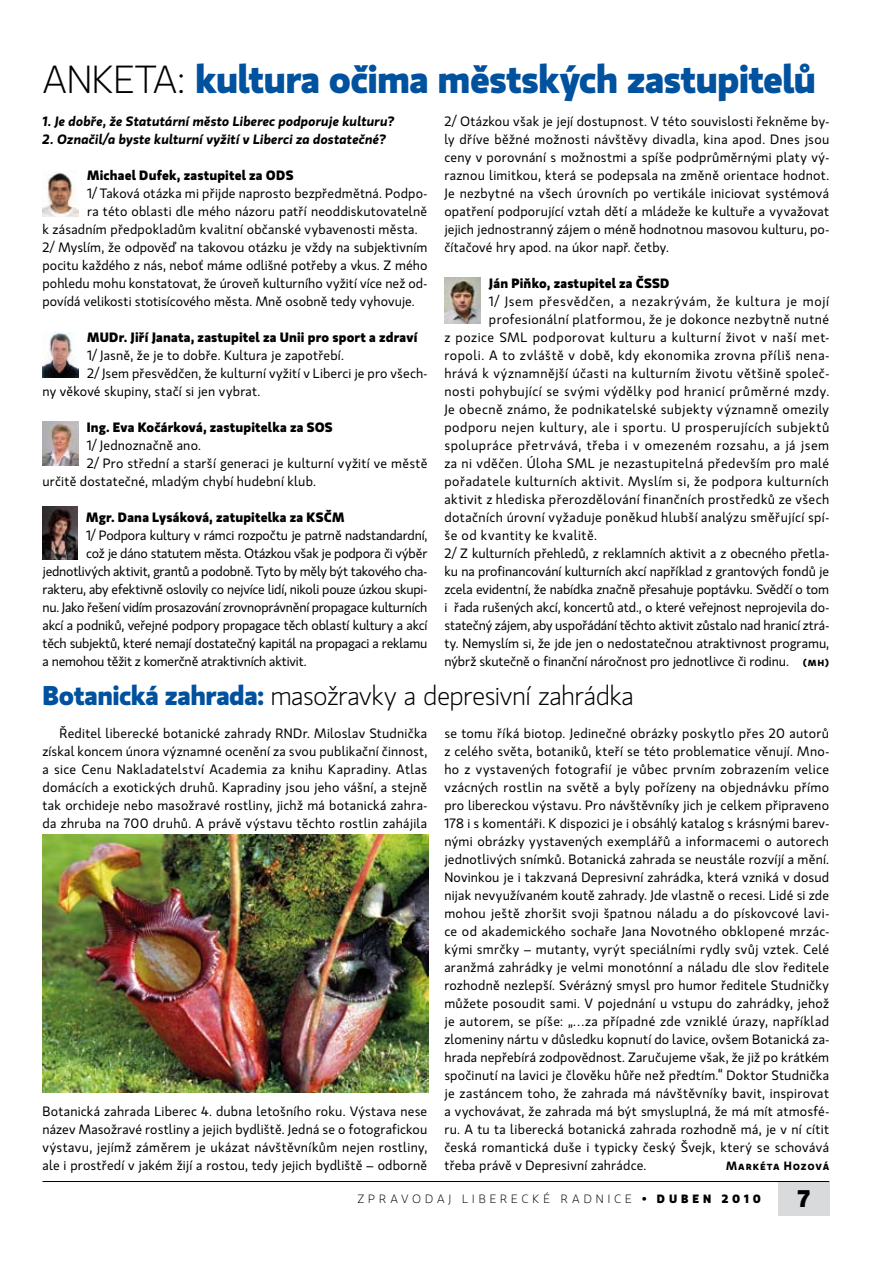
<style>
.page{position:relative;width:893px;height:1263px;background:#fff}
.page>*{position:absolute;margin:0;border:0;box-sizing:border-box;transform-origin:0 0}
.t1{font:700 39px "Gloriola Std";letter-spacing:-.02em;color:#00519e}
.t2{font:300 39px "Gloriola Std";color:#000}
.t3{font:300 27px "Gloriola Std";letter-spacing:-.02em;color:#000}
.t4{font:700 24px "Gloriola Std";color:#000}
.t5{font:13.5px/18px "Gloriola Std";letter-spacing:.01em;color:#000;text-align:justify}
.t6{font:13.5px "Gloriola Std";letter-spacing:-.015em;color:#000}
.t7{font:13.5px "Gloriola Std";letter-spacing:.035em;color:#000}
.t8{font:13.5px "Gloriola Std";letter-spacing:-.01em;color:#000}
.t9{font:700 13.5px "Gloriola Std";letter-spacing:.015em;color:#000}
.t10{font:13.5px "Gloriola Std";letter-spacing:.03em;color:#000}
.t11{font:13.5px "Gloriola Std";letter-spacing:.04em;color:#000}
.t12{font:italic 600 13.5px "Gloriola Std";letter-spacing:.005em;color:#000}
.t13{font:13.5px "Gloriola Std";letter-spacing:.045em;color:#000}
.t14{font:13.5px "Gloriola Std";letter-spacing:-.02em;color:#000}
.t15{font:300 12px "Gloriola Std";letter-spacing:.33em;color:#000}
.t16{font:600 12px "Gloriola Std";letter-spacing:.08em;color:#000}
.s1{font-weight:300;color:#000}
.s2{font-weight:700;color:#00519e}
.s3{font-weight:700}
</style>
<div class="page">
<div style="left:778px;top:1181px;width:51px;height:34px;background:#d9dadb"></div>
<hr style="left:43px;top:1181px;width:786px;height:1px;background:#000">
<img style="left:43px;top:172px;width:36px;height:44px">
<img style="left:43px;top:332px;width:36px;height:45px">
<img style="left:43px;top:422px;width:35px;height:44px">
<img style="left:43px;top:506px;width:35px;height:53px">
<img style="left:444px;top:277px;width:36px;height:47px">
<img style="left:43px;top:834px;width:385px;height:258px">
<h1 class="t2" style="left:43px;top:54px;width:24px">ANKETA</h1>
<h1 class="t1" style="left:177px;top:51px;width:640px"><span class="s1">:</span> kultura očima městských zastupitelů</h1>
<p class="t12" style="left:43px;top:112px;width:353px">1. Je dobře, že Statutární město Liberec podporuje kulturu?</p>
<p class="t12" style="left:43px;top:130px;width:345px">2. Označil/a byste kulturní vyžití v Liberci za dostatečné?</p>
<p class="t9" style="left:87px;top:165px;width:208px">Michael Dufek, zastupitel za ODS</p>
<p class="t5" style="left:87px;top:184px;width:342px">1/ Taková otázka mi přijde naprosto bezpředmětná. Podpo-</p>
<p class="t5" style="left:87px;top:202px;width:342px">ra této oblasti dle mého názoru patří neoddiskutovatelně</p>
<p class="t5" style="left:43px;top:220px;width:377px">k zásadním předpokladům kvalitní občanské vybavenosti města.</p>
<p class="t5" style="left:43px;top:238px;width:386px">2/ Myslím, že odpověď na takovou otázku je vždy na subjektivním</p>
<p class="t5" style="left:43px;top:256px;width:386px">pocitu každého z nás, neboť máme odlišné potřeby a vkus. Z mého</p>
<p class="t5" style="left:43px;top:274px;width:386px">pohledu mohu konstatovat, že úroveň kulturního vyžití více než od-</p>
<p class="t5" style="left:43px;top:292px;width:374px">povídá velikosti stotisícového města. Mně osobně tedy vyhovuje.</p>
<p class="t9" style="left:87px;top:327px;width:332px">MUDr. Jiří Janata, zastupitel za Unii pro sport a zdraví</p>
<p class="t5" style="left:87px;top:346px;width:258px">1/ Jasně, že je to dobře. Kultura je zapotřebí.</p>
<p class="t5" style="left:87px;top:364px;width:342px">2/ Jsem přesvědčen, že kulturní vyžití v Liberci je pro všech-</p>
<p class="t5" style="left:43px;top:382px;width:219px">ny věkové skupiny, stačí si jen vybrat.</p>
<p class="t9" style="left:87px;top:417px;width:247px">Ing. Eva Kočárková, zastupitelka za SOS</p>
<p class="t5" style="left:87px;top:436px;width:116px">1/ Jednoznačně ano.</p>
<p class="t5" style="left:87px;top:454px;width:342px">2/ Pro střední a starší generaci je kulturní vyžití ve městě</p>
<p class="t5" style="left:43px;top:472px;width:275px">určitě dostatečné, mladým chybí hudební klub.</p>
<p class="t9" style="left:86px;top:507px;width:260px">Mgr. Dana Lysáková, zatupitelka za KSČM</p>
<p class="t6" style="left:86px;top:526px;width:343px">1/ Podpora kultury v rámci rozpočtu je patrně nadstandardní,</p>
<p class="t6" style="left:86px;top:544px;width:343px">což je dáno statutem města. Otázkou však je podpora či výběr</p>
<p class="t6" style="left:43px;top:562px;width:386px">jednotlivých aktivit, grantů a podobně. Tyto by měly být takového cha-</p>
<p class="t14" style="left:43px;top:580px;width:386px">rakteru, aby efektivně oslovily co nejvíce lidí, nikoli pouze úzkou skupi-</p>
<p class="t6" style="left:43px;top:598px;width:386px">nu. Jako řešení vidím prosazování zrovnoprávnění propagace kulturních</p>
<p class="t6" style="left:43px;top:616px;width:386px">akcí a podniků, veřejné podpory propagace těch oblastí kultury a akcí</p>
<p class="t6" style="left:43px;top:634px;width:386px">těch subjektů, které nemají dostatečný kapitál na propagaci a reklamu</p>
<p class="t6" style="left:43px;top:652px;width:265px">a nemohou těžit z komerčně atraktivních aktivit.</p>
<p class="t5" style="left:444px;top:112px;width:386px">2/ Otázkou však je její dostupnost. V této souvislosti řekněme by&shy;ly dříve běžné možnosti návštěvy divadla, kina apod. Dnes jsou ceny v porovnání s možnostmi a spíše podprůměrnými platy vý&shy;raznou limitkou, která se podepsala na změně orientace hodnot.<br>Je nezbytné na všech úrovních po vertikále iniciovat systémová opatření podporující vztah dětí a mládeže ke kultuře a vyvažovat jejich jednostranný zájem o méně hodnotnou masovou kulturu, po&shy;čítačové hry apod. na úkor např. četby.</p>
<p class="t9" style="left:489px;top:273px;width:182px">Ján Piňko, zastupitel za ČSSD</p>
<p class="t13" style="left:489px;top:292px;width:342px">1/ Jsem přesvědčen, a nezakrývám, že kultura je mojí</p>
<p class="t10" style="left:489px;top:310px;width:342px">profesionální platformou, že je dokonce nezbytně nutné</p>
<p class="t11" style="left:444px;top:328px;width:386px">z pozice SML podporovat kulturu a kulturní život v naší met-</p>
<p class="t7" style="left:444px;top:346px;width:386px">ropoli. A to zvláště v době, kdy ekonomika zrovna příliš nena-</p>
<p class="t7" style="left:444px;top:364px;width:386px">hrává k významnější účasti na kulturním životu většině společ-</p>
<p class="t7" style="left:444px;top:382px;width:386px">nosti pohybující se svými výdělky pod hranicí průměrné mzdy.</p>
<p class="t7" style="left:444px;top:400px;width:386px">Je obecně známo, že podnikatelské subjekty významně omezily</p>
<p class="t11" style="left:444px;top:418px;width:386px">podporu nejen kultury, ale i sportu. U prosperujících subjektů</p>
<p class="t13" style="left:444px;top:436px;width:386px">spolupráce přetrvává, třeba i v omezeném rozsahu, a já jsem</p>
<p class="t7" style="left:444px;top:454px;width:386px">za ni vděčen. Úloha SML je nezastupitelná především pro malé</p>
<p class="t7" style="left:444px;top:472px;width:386px">pořadatele kulturních aktivit. Myslím si, že podpora kulturních</p>
<p class="t10" style="left:444px;top:490px;width:386px">aktivit z hlediska přerozdělování finančních prostředků ze všech</p>
<p class="t10" style="left:444px;top:508px;width:386px">dotačních úrovní vyžaduje poněkud hlubší analýzu směřující spí-</p>
<p class="t7" style="left:444px;top:526px;width:154px">še od kvantity ke kvalitě.</p>
<p class="t5" style="left:444px;top:544px;width:386px">2/ Z kulturních přehledů, z reklamních aktivit a z obecného přetla-</p>
<p class="t8" style="left:444px;top:562px;width:386px">ku na profinancování kulturních akcí například z grantových fondů je</p>
<p class="t5" style="left:444px;top:580px;width:386px">zcela evidentní, že nabídka značně přesahuje poptávku. Svědčí o tom</p>
<p class="t8" style="left:444px;top:598px;width:386px">i řada rušených akcí, koncertů atd., o které veřejnost neprojevila do-</p>
<p class="t8" style="left:444px;top:616px;width:386px">statečný zájem, aby uspořádání těchto aktivit zůstalo nad hranicí ztrá-</p>
<p class="t5" style="left:444px;top:634px;width:386px">ty. Nemyslím si, že jde jen o nedostatečnou atraktivnost programu,</p>
<p class="t5" style="left:444px;top:652px;width:346px">nýbrž skutečně o finanční náročnost pro jednotlivce či rodinu.</p>
<p class="t16" style="left:803px;top:653px;width:28px">(mh)</p>
<h2 class="t3" style="left:43px;top:677px;width:593px"><span class="s2">Botanická zahrada:</span> masožravky a depresivní zahrádka</h2>
<p class="t5" style="left:43px;top:724px;width:386px;text-indent:17px">Ředitel liberecké botanické zahrady RNDr. Miloslav Studnička získal koncem února významné ocenění za svou publikační činnost, a sice Cenu Nakladatelství Academia za knihu Kapradiny. Atlas domácích a exotických druhů. Kapradiny jsou jeho vášní, a stejně tak orchideje nebo masožravé rostliny, jichž má botanická zahra&shy;da zhruba na 700 druhů. A právě výstavu těchto rostlin zahájila</p>
<p class="t5" style="left:43px;top:1102px;width:386px">Botanická zahrada Liberec 4. dubna letošního roku. Výstava nese název Masožravé rostliny a jejich bydliště. Jedná se o fotografickou výstavu, jejímž záměrem je ukázat návštěvníkům nejen rostliny, ale i prostředí v jakém žijí a rostou, tedy jejich bydliště – odborně</p>
<p class="t5" style="left:444px;top:724px;width:386px">se tomu říká biotop. Jedinečné obrázky poskytlo přes 20 autorů z celého světa, botaniků, kteří se této problematice věnují. Mno&shy;ho z vystavených fotografií je vůbec prvním zobrazením velice vzácných rostlin na světě a byly pořízeny na objednávku přímo pro libereckou výstavu. Pro návštěvníky jich je celkem připraveno 178 i s komentáři. K dispozici je i obsáhlý katalog s krásnými barev&shy;nými obrázky yystavených exemplářů a informacemi o autorech jednotlivých snímků. Botanická zahrada se neustále rozvíjí a mění.<br>Novinkou je i takzvaná Depresivní zahrádka, která vzniká v dosud nijak nevyužívaném koutě zahrady. Jde vlastně o recesi. Lidé si zde mohou ještě zhoršit svoji špatnou náladu a do pískovcové lavi&shy;ce od akademického sochaře Jana Novotného obklopené mrzác&shy;kými smrčky – mutanty, vyrýt speciálními rydly svůj vztek. Celé aranžmá zahrádky je velmi monotónní a náladu dle slov ředitele rozhodně nezlepší. Svérázný smysl pro humor ředitele Studničky můžete posoudit sami. V pojednání u vstupu do zahrádky, jehož je autorem, se píše: „…za případné zde vzniklé úrazy, například zlomeniny nártu v důsledku kopnutí do lavice, ovšem Botanická za&shy;hrada nepřebírá zodpovědnost. Zaručujeme však, že již po krátkém spočinutí na lavici je člověku hůře než předtím.“ Doktor Studnička je zastáncem toho, že zahrada má návštěvníky bavit, inspirovat a vychovávat, že zahrada má být smysluplná, že má mít atmosfé&shy;ru. A tu ta liberecká botanická zahrada rozhodně má, je v ní cítit česká romantická duše i typicky český Švejk, který se schovává třeba právě v Depresivní zahrádce.</p>
<p class="t16" style="left:726px;top:1157px;width:105px">Markéta Hozová</p>
<p class="t15" style="left:357px;top:1190px;width:405px">ZPRAVODAJ LIBERECKÉ RADNICE <span class="s3">• DUBEN 2010</span></p>
<h3 class="t4" style="left:798px;top:1181px;width:13px">7</h3>
</div>
